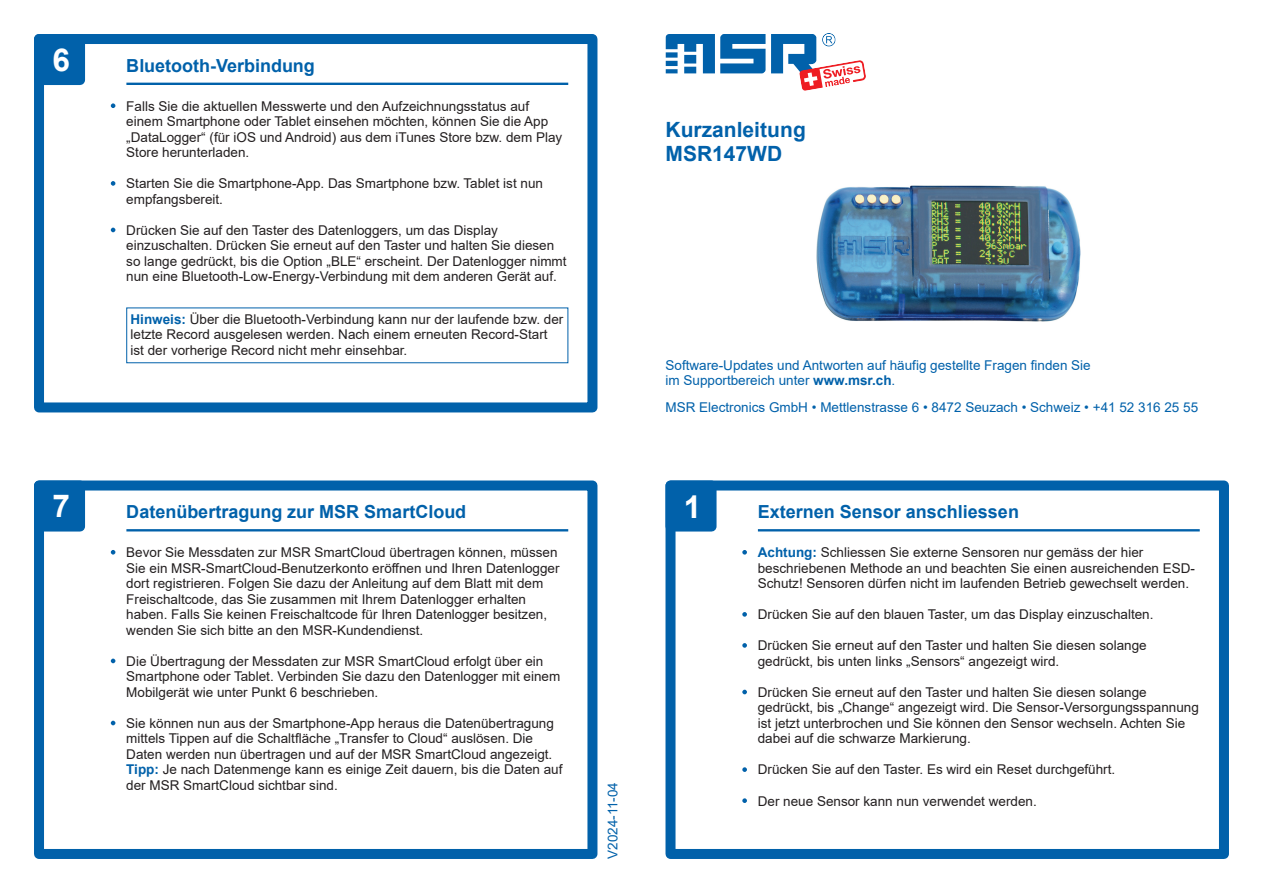
<style>
.page{position:relative;width:1263px;height:893px;background:#fff}
.page>*{position:absolute;margin:0;border:0;box-sizing:border-box;transform-origin:0 0}
.t1{font:700 31.5px "Arial";color:#fff}
.t2{font:700 21px/24.2px "Arial";color:#0161aa}
.t3{font:700 18px "Arial";color:#0161aa}
.t4{font:13.5px/15.5px "Arial";color:#231f20}
.t5{font:13.5px/15.5px "Arial";color:#0161aa}
.s1{font-weight:700;color:#0161aa}
.s2{font-weight:700}
</style>
<div class="page">
<div style="left:34px;top:34px;width:563px;height:378px;border:10px solid #0161aa"></div>
<div style="left:39px;top:39px;width:41px;height:41px;background:#0161aa"></div>
<div style="left:34px;top:34px;width:51px;height:51px;border:10px solid #0161aa"></div>
<hr style="left:126px;top:83px;width:442px;height:2px;background:#0161aa">
<svg style="left:665px;top:33px;width:201px;height:58px"></svg>
<div style="left:34px;top:480px;width:563px;height:379px;border:10px solid #0161aa"></div>
<div style="left:39px;top:485px;width:41px;height:41px;background:#0161aa"></div>
<div style="left:34px;top:480px;width:51px;height:51px;border:10px solid #0161aa"></div>
<hr style="left:126px;top:529px;width:442px;height:2px;background:#0161aa">
<div style="left:665px;top:480px;width:564px;height:379px;border:10px solid #0161aa"></div>
<div style="left:670px;top:485px;width:41px;height:41px;background:#0161aa"></div>
<div style="left:665px;top:480px;width:51px;height:51px;border:10px solid #0161aa"></div>
<hr style="left:758px;top:529px;width:442px;height:2px;background:#0161aa">
<img style="left:816px;top:185px;width:264px;height:136px">
<svg style="left:111px;top:103px;width:4px;height:5px"></svg>
<svg style="left:111px;top:550px;width:4px;height:5px"></svg>
<svg style="left:742px;top:550px;width:5px;height:5px"></svg>
<svg style="left:742px;top:612px;width:5px;height:5px"></svg>
<svg style="left:742px;top:643px;width:5px;height:5px"></svg>
<svg style="left:742px;top:690px;width:5px;height:4px"></svg>
<svg style="left:742px;top:767px;width:5px;height:5px"></svg>
<svg style="left:742px;top:798px;width:5px;height:5px"></svg>
<svg style="left:111px;top:659px;width:4px;height:4px"></svg>
<svg style="left:111px;top:721px;width:4px;height:4px"></svg>
<svg style="left:111px;top:181px;width:4px;height:5px"></svg>
<svg style="left:111px;top:228px;width:4px;height:4px"></svg>
<h1 class="t1" style="left:52px;top:43px;width:19px">6</h1>
<h3 class="t3" style="left:126px;top:55px;width:190px">Bluetooth-Verbindung</h3>
<p class="t4" style="left:126px;top:98px;width:438px">Falls Sie die aktuellen Messwerte und den Aufzeichnungsstatus auf einem Smartphone oder Tablet einsehen möchten, können Sie die App „DataLogger“ (für iOS und Android) aus dem iTunes Store bzw. dem Play Store herunterladen.</p>
<p class="t4" style="left:126px;top:176px;width:418px">Starten Sie die Smartphone-App. Das Smartphone bzw. Tablet ist nun empfangsbereit.</p>
<p class="t4" style="left:126px;top:222px;width:442px">Drücken Sie auf den Taster des Datenloggers, um das Display einzuschalten. Drücken Sie erneut auf den Taster und halten Sie diesen so lange gedrückt, bis die Option „BLE“ erscheint. Der Datenlogger nimmt nun eine Bluetooth-Low-Energy-Verbindung mit dem anderen Gerät auf.</p>
<p class="t4" style="left:131px;top:311px;width:434px"><span class="s1">Hinweis:</span> Über die Bluetooth-Verbindung kann nur der laufende bzw. der letzte Record ausgelesen werden. Nach einem erneuten Record-Start ist der vorherige Record nicht mehr einsehbar.</p>
<h1 class="t1" style="left:52px;top:489px;width:19px">7</h1>
<h3 class="t3" style="left:126px;top:502px;width:341px">Datenübertragung zur MSR SmartCloud</h3>
<p class="t4" style="left:126px;top:545px;width:435px">Bevor Sie Messdaten zur MSR SmartCloud übertragen können, müssen Sie ein MSR-SmartCloud-Benutzerkonto eröffnen und Ihren Datenlogger dort registrieren. Folgen Sie dazu der Anleitung auf dem Blatt mit dem Freischaltcode, das Sie zusammen mit Ihrem Datenlogger erhalten haben. Falls Sie keinen Freischaltcode für Ihren Datenlogger besitzen, wenden Sie sich bitte an den MSR-Kundendienst.</p>
<p class="t4" style="left:126px;top:653px;width:435px">Die Übertragung der Messdaten zur MSR SmartCloud erfolgt über ein<br>Smartphone oder Tablet. Verbinden Sie dazu den Datenlogger mit einem<br>Mobilgerät wie unter Punkt 6 beschrieben.</p>
<p class="t4" style="left:126px;top:715px;width:438px">Sie können nun aus der Smartphone-App heraus die Datenübertragung mittels Tippen auf die Schaltfläche „Transfer to Cloud“ auslösen. Die Daten werden nun übertragen und auf der MSR SmartCloud angezeigt.<br><span class="s1">Tipp:</span> Je nach Datenmenge kann es einige Zeit dauern, bis die Daten auf der MSR SmartCloud sichtbar sind.</p>
<p class="t5" style="left:605px;top:859px;width:78px;rotate:-90deg">V2024-11-04</p>
<h2 class="t2" style="left:665px;top:118px;width:142px">Kurzanleitung<br>MSR147WD</h2>
<p class="t5" style="left:665px;top:357px;width:427px">Software-Updates und Antworten auf häufig gestellte Fragen finden Sie im Supportbereich unter <span class="s2">www.msr.ch</span>.</p>
<p class="t5" style="left:665px;top:400px;width:534px">MSR Electronics GmbH • Mettlenstrasse 6 • 8472 Seuzach • Schweiz • +41 52 316 25 55</p>
<h1 class="t1" style="left:684px;top:489px;width:19px">1</h1>
<h3 class="t3" style="left:758px;top:502px;width:263px">Externen Sensor anschliessen</h3>
<p class="t4" style="left:758px;top:545px;width:439px"><span class="s1">Achtung:</span> Schliessen Sie externe Sensoren nur gemäss der hier beschriebenen Methode an und beachten Sie einen ausreichenden ESD-<br>Schutz! Sensoren dürfen nicht im laufenden Betrieb gewechselt werden.</p>
<p class="t4" style="left:758px;top:607px;width:397px">Drücken Sie auf den blauen Taster, um das Display einzuschalten.</p>
<p class="t4" style="left:758px;top:638px;width:390px">Drücken Sie erneut auf den Taster und halten Sie diesen solange gedrückt, bis unten links „Sensors“ angezeigt wird.</p>
<p class="t4" style="left:758px;top:684px;width:443px">Drücken Sie erneut auf den Taster und halten Sie diesen solange gedrückt, bis „Change“ angezeigt wird. Die Sensor-Versorgungsspannung ist jetzt unterbrochen und Sie können den Sensor wechseln. Achten Sie dabei auf die schwarze Markierung.</p>
<p class="t4" style="left:758px;top:762px;width:359px">Drücken Sie auf den Taster. Es wird ein Reset durchgeführt.</p>
<p class="t4" style="left:758px;top:793px;width:280px">Der neue Sensor kann nun verwendet werden.</p>
</div>
